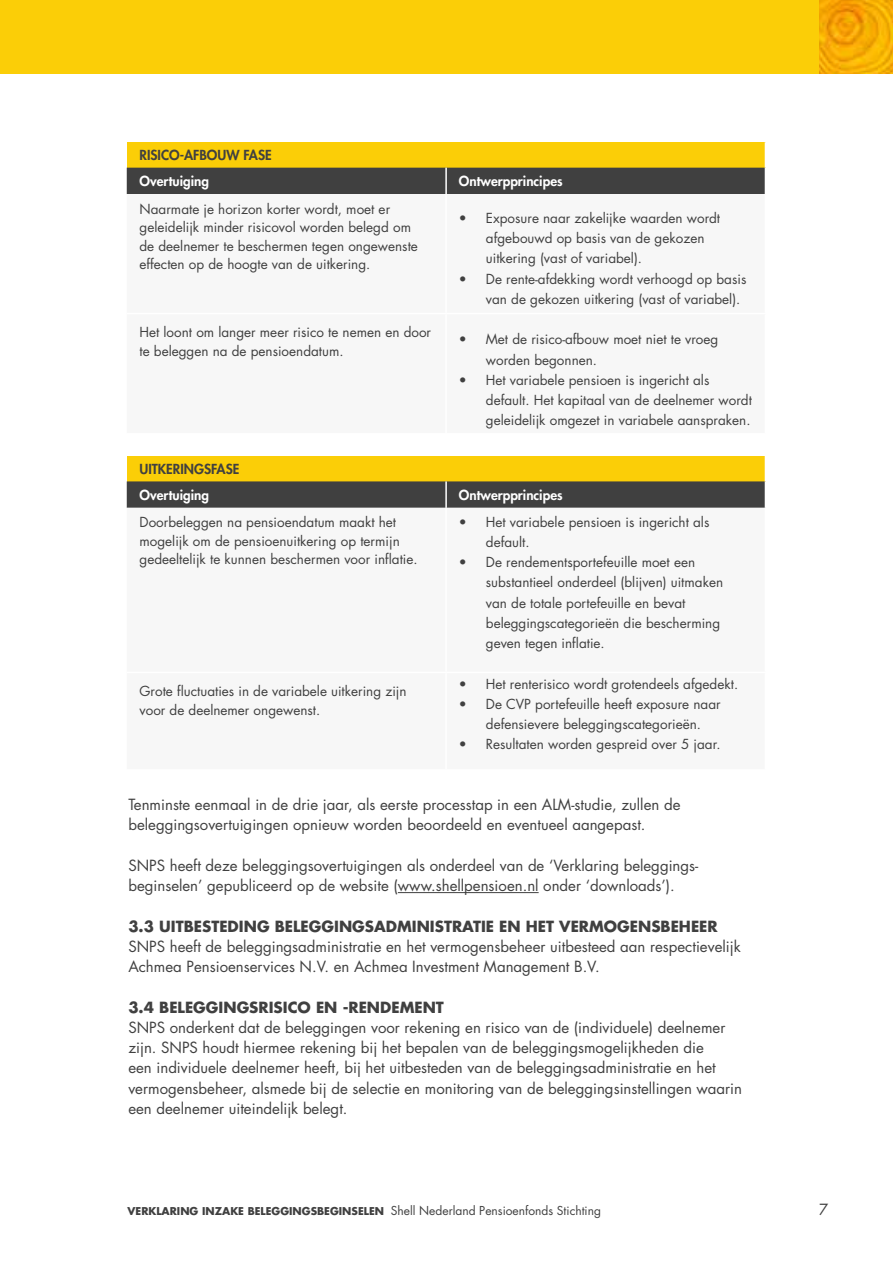
<style>
.page{position:relative;width:893px;height:1263px;background:#fff}
.page>*{position:absolute;margin:0;border:0;box-sizing:border-box;transform-origin:0 0}
.t1{font:15px/20.2px "Futura Std";color:#404040}
.t2{font:700 15px "Futura Std";color:#404040}
.t3{font:13.5px/20.2px "Futura Std";color:#404040}
.t4{font:800 13.5px "Futura Std";color:#fff}
.t5{font:800 13.5px "Futura Std";color:#404040}
.t6{font:700 10.5px "Futura Std";color:#404040}
.s1{font-weight:400;font-size:12px}
</style>
<div class="page">
<hr style="left:398px;top:892px;width:141px;height:1px;background:#404040">
<svg style="left:127px;top:142px;width:639px;height:52px;background:#9c8624"></svg>
<svg style="left:127px;top:456px;width:639px;height:52px;background:#9d8725"></svg>
<div style="left:0;top:0;width:893px;height:73px;background:#fbce07"></div>
<img style="left:819px;top:0;width:74px;height:73px">
<p class="t5" style="left:140px;top:147px;width:134px">RISICO-AFBOUW FASE</p>
<p class="t4" style="left:140px;top:173px;width:71px">Overtuiging</p>
<p class="t4" style="left:459px;top:173px;width:105px">Ontwerpprincipes</p>
<p class="t3" style="left:140px;top:200px;width:280px;line-height:18.5px">Naarmate je horizon korter wordt, moet er geleidelijk minder risicovol worden belegd om de deelnemer te beschermen tegen ongewenste effecten op de hoogte van de uitkering.</p>
<p class="t3" style="left:486px;top:208px;width:236px;text-indent:-27px">• Exposure naar zakelijke waarden wordt afgebouwd op basis van de gekozen uitkering (vast of variabel).</p>
<p class="t3" style="left:486px;top:269px;width:262px;text-indent:-27px">• De rente-afdekking wordt verhoogd op basis van de gekozen uitkering (vast of variabel).</p>
<p class="t3" style="left:140px;top:323px;width:293px;line-height:18.5px">Het loont om langer meer risico te nemen en door te beleggen na de pensioendatum.</p>
<p class="t3" style="left:486px;top:329px;width:234px;text-indent:-27px">• Met de risico-afbouw moet niet te vroeg worden begonnen.</p>
<p class="t3" style="left:486px;top:370px;width:268px;text-indent:-27px">• Het variabele pensioen is ingericht als default. Het kapitaal van de deelnemer wordt geleidelijk omgezet in variabele aanspraken.</p>
<p class="t5" style="left:140px;top:461px;width:101px">UITKERINGSFASE</p>
<p class="t4" style="left:140px;top:487px;width:71px">Overtuiging</p>
<p class="t4" style="left:459px;top:487px;width:105px">Ontwerpprincipes</p>
<p class="t3" style="left:140px;top:513px;width:280px;line-height:18.5px">Doorbeleggen na pensioendatum maakt het mogelijk om de pensioenuitkering op termijn gedeeltelijk te kunnen beschermen voor inflatie.</p>
<p class="t3" style="left:486px;top:512px;width:225px;text-indent:-27px">• Het variabele pensioen is ingericht als default.</p>
<p class="t3" style="left:486px;top:552px;width:239px;text-indent:-27px">• De rendementsportefeuille moet een substantieel onderdeel (blijven) uitmaken van de totale portefeuille en bevat beleggingscategorieën die bescherming geven tegen inflatie.</p>
<p class="t3" style="left:140px;top:682px;width:269px;line-height:18.5px">Grote fluctuaties in de variabele uitkering zijn voor de deelnemer ongewenst.</p>
<p class="t3" style="left:459px;top:674px;width:281px">• Het renterisico wordt grotendeels afgedekt.</p>
<p class="t3" style="left:459px;top:694px;width:263px;text-align:center">• De CVP portefeuille heeft exposure naar defensievere beleggingscategorieën.</p>
<p class="t3" style="left:459px;top:734px;width:263px">• Resultaten worden gespreid over 5 jaar.</p>
<p class="t1" style="left:128px;top:795px;width:554px">Tenminste eenmaal in de drie jaar, als eerste processtap in een ALM-studie, zullen de beleggingsovertuigingen opnieuw worden beoordeeld en eventueel aangepast.</p>
<p class="t1" style="left:128px;top:855px;width:571px">SNPS heeft deze beleggingsovertuigingen als onderdeel van de ‘Verklaring beleggings&shy;beginselen’ gepubliceerd op de website (www.shellpensioen.nl onder ‘downloads’).</p>
<p class="t2" style="left:128px;top:916px;width:591px">3.3 UITBESTEDING BELEGGINGSADMINISTRATIE EN HET VERMOGENSBEHEER</p>
<p class="t1" style="left:128px;top:936px;width:614px">SNPS heeft de beleggingsadministratie en het vermogensbeheer uitbesteed aan respectievelijk<br>Achmea Pensioenservices N.V. en Achmea Investment Management B.V.</p>
<p class="t2" style="left:128px;top:997px;width:317px">3.4 BELEGGINGSRISICO EN -RENDEMENT</p>
<p class="t1" style="left:128px;top:1017px;width:615px">SNPS onderkent dat de beleggingen voor rekening en risico van de (individuele) deelnemer zijn. SNPS houdt hiermee rekening bij het bepalen van de beleggingsmogelijkheden die<br>een individuele deelnemer heeft, bij het uitbesteden van de beleggingsadministratie en het vermogensbeheer, alsmede bij de selectie en monitoring van de beleggingsinstellingen waarin een deelnemer uiteindelijk belegt.</p>
<p class="t6" style="left:128px;top:1204px;width:475px">VERKLARING INZAKE BELEGGINGSBEGINSELEN <span class="s1">Shell Nederland Pensioenfonds Stichting</span></p>
<p class="t1" style="left:819px;top:1200px;width:11px">7</p>
</div>
